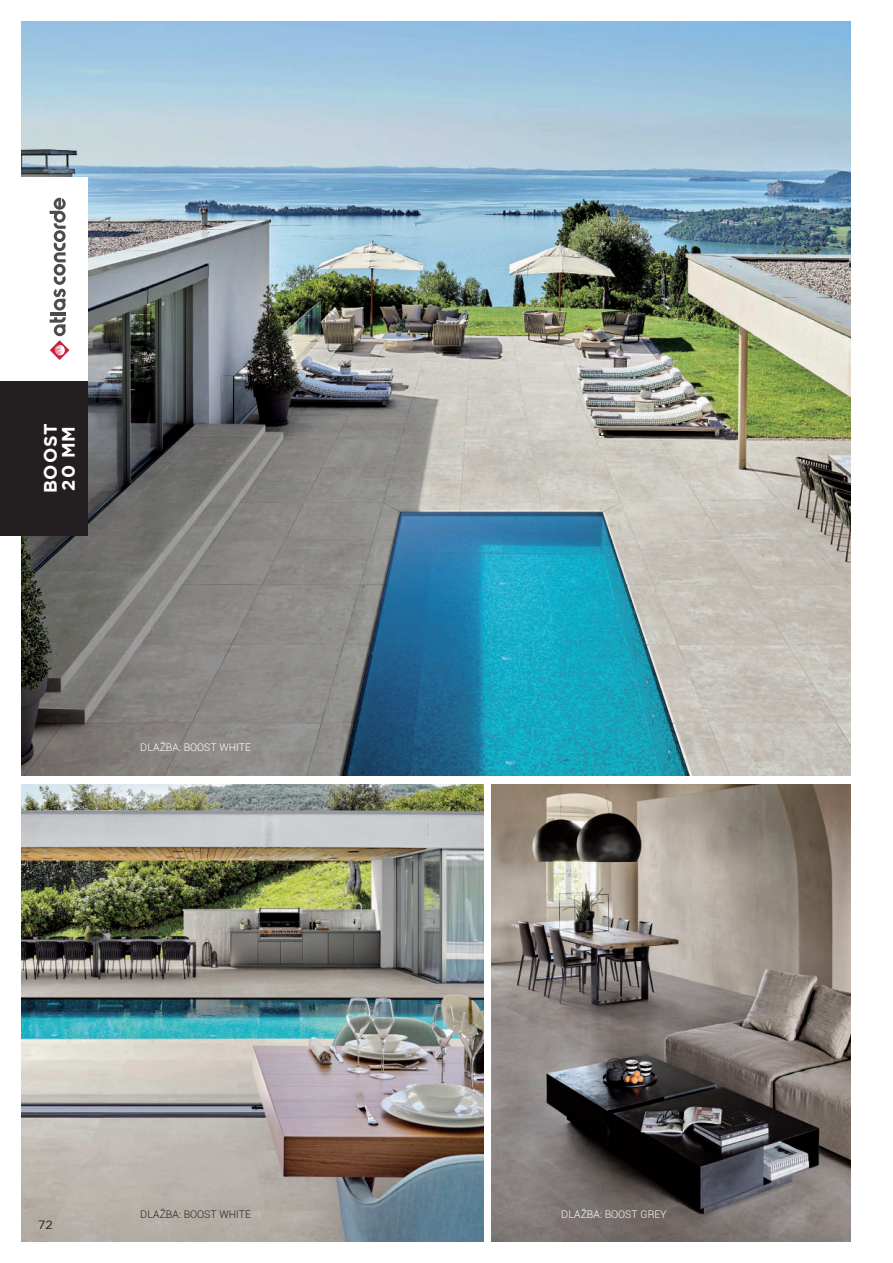
<style>
.page{position:relative;width:893px;height:1263px;background:#fff}
.page>*{position:absolute;margin:0;border:0;box-sizing:border-box;transform-origin:0 0}
.t1{font:700 18px/18px "Gotham";letter-spacing:.05em;color:#fff}
.t2{font:12px "Gotham";color:#231f20}
.t3{font:300 10.5px "Roboto";color:#fff}
.t4{font:300 10.5px "Roboto";color:#231f20}
</style>
<div class="page">
<img style="left:21px;top:784px;width:462px;height:458px">
<img style="left:492px;top:784px;width:358px;height:458px">
<img style="left:21px;top:21px;width:829px;height:755px">
<div style="left:0;top:381px;width:87px;height:155px;background:#231f20"></div>
<div style="left:0;top:177px;width:87px;height:204px;background:#fff"></div>
<hr style="left:50px;top:312px;width:16px;height:3px;background:#4b4c4d">
<svg style="left:50px;top:198px;width:16px;height:113px"></svg>
<svg style="left:50px;top:317px;width:19px;height:43px"></svg>
<h1 class="t1" style="left:41px;top:493px;width:72px;rotate:-90deg">BOOST<br>20 MM</h1>
<p class="t3" style="left:140px;top:740px;width:112px">DLAŽBA: BOOST WHITE</p>
<p class="t2" style="left:38px;top:1218px;width:16px">72</p>
<p class="t4" style="left:140px;top:1207px;width:112px">DLAŽBA: BOOST WHITE</p>
<p class="t3" style="left:561px;top:1207px;width:107px">DLAŽBA: BOOST GREY</p>
</div>
